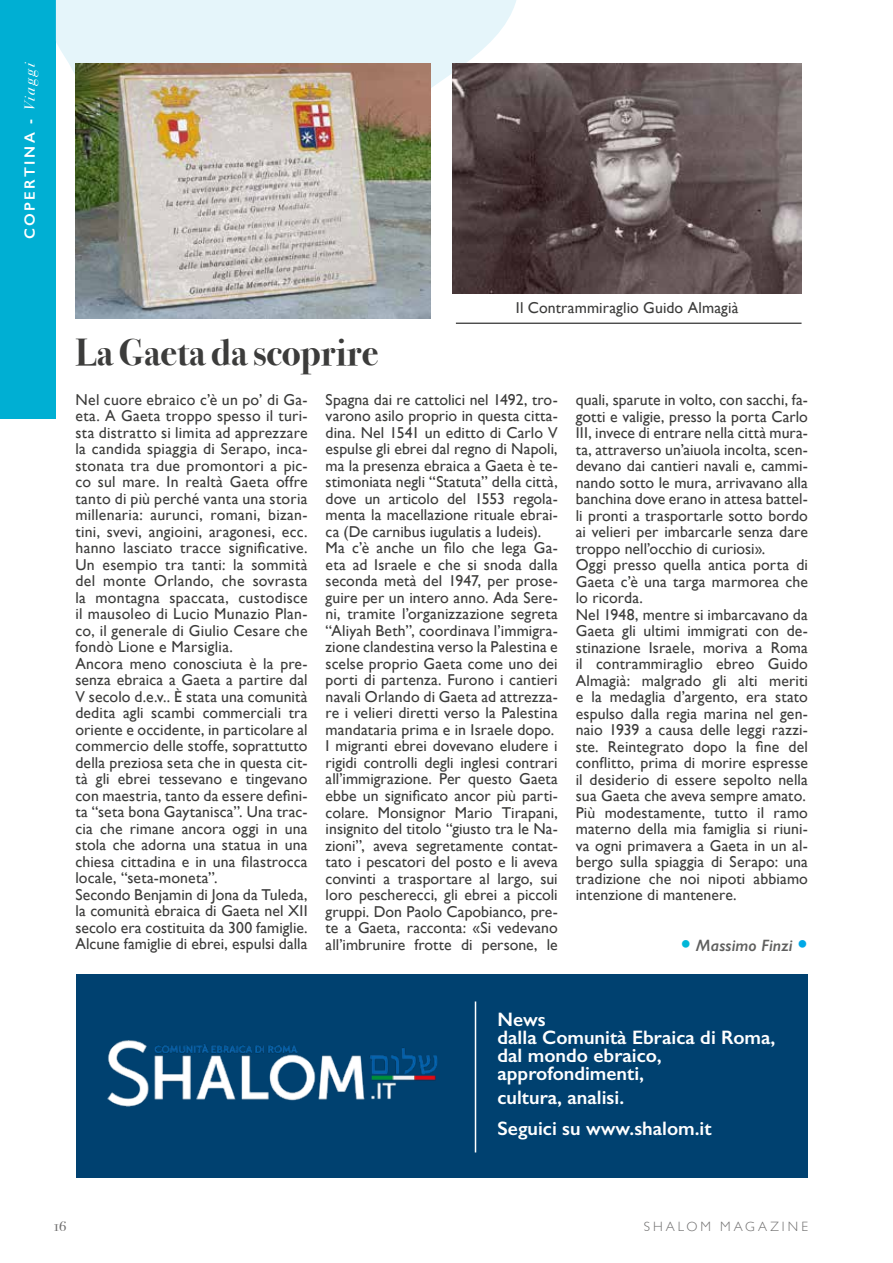
<style>
.page{position:relative;width:893px;height:1263px;background:#fff}
.page>*{position:absolute;margin:0;border:0;box-sizing:border-box;transform-origin:0 0}
.t1{font:700 37.5px "Bodoni Svty Two OSITCTT";color:#3c3c3b}
.t2{font:600 19.5px/18.1px "Gill Sans";color:#fff}
.t3{font:italic 600 16.5px "Gill Sans";letter-spacing:.005em;color:#60605f}
.t4{font:15.75px/16.5px "Gill Sans";letter-spacing:.005em;color:#3c3c3b}
.t5{font:600 15px "Gill Sans";letter-spacing:.16em;color:#fff}
.t6{font:15px "Bodoni Svty Two OSITCTT";color:#706f6f}
.t7{font:300 13.5px "Gill Sans";letter-spacing:.22em;color:#706f6f}
.s1{font-family:"Bodoni Svty Two OSITCTT";font-weight:400;font-style:italic}
</style>
<div class="page">
<div style="left:0;top:0;width:55px;height:419px;background:#00afd3"></div>
<svg style="left:55px;top:0;width:474px;height:296px;fill:#e5f5fa"></svg>
<img style="left:75px;top:64px;width:356px;height:255px">
<img style="left:453px;top:64px;width:348px;height:229px">
<div style="left:77px;top:974px;width:731px;height:204px;background:#004170"></div>
<img style="left:107px;top:1001px;width:370px;height:152px">
<hr style="left:475px;top:1001px;width:1px;height:151px;background:#fff">
<hr style="left:456px;top:323px;width:345px;height:1px;background:#000">
<p class="t5" style="left:21px;top:239px;width:178px;rotate:-90deg">COPERTINA - <span class="s1">Viaggi</span></p>
<p class="t4" style="left:516px;top:299px;width:224px">Il Contrammiraglio Guido Almagià</p>
<h1 class="t1" style="left:75px;top:331px;width:304px">La Gaeta da scoprire</h1>
<p class="t4" style="left:75px;top:391px;width:234px">Nel cuore ebraico c’è un po’ di Ga&shy;eta. A Gaeta troppo spesso il turi&shy;sta distratto si limita ad apprezzare la candida spiaggia di Serapo, inca&shy;stonata tra due promontori a pic&shy;co sul mare. In realtà Gaeta offre tanto di più perché vanta una storia millenaria: aurunci, romani, bizan&shy;tini, svevi, angioini, aragonesi, ecc. hanno lasciato tracce significative.<br>Un esempio tra tanti: la sommità del monte Orlando, che sovrasta la montagna spaccata, custodisce il mausoleo di Lucio Munazio Plan&shy;co, il generale di Giulio Cesare che fondò Lione e Marsiglia.<br>Ancora meno conosciuta è la pre&shy;senza ebraica a Gaeta a partire dal V secolo d.e.v.. È stata una comunità dedita agli scambi commerciali tra oriente e occidente, in particolare al commercio delle stoffe, soprattutto della preziosa seta che in questa cit&shy;tà gli ebrei tessevano e tingevano con maestria, tanto da essere defini&shy;ta “seta bona Gaytanisca”. Una trac&shy;cia che rimane ancora oggi in una stola che adorna una statua in una chiesa cittadina e in una filastrocca locale, “seta-moneta”.<br>Secondo Benjamin di Jona da Tuleda, la comunità ebraica di Gaeta nel XII secolo era costituita da 300 famiglie.<br>Alcune famiglie di ebrei, espulsi dalla</p>
<p class="t4" style="left:326px;top:391px;width:234px">Spagna dai re cattolici nel 1492, tro&shy;varono asilo proprio in questa citta&shy;dina. Nel 1541 un editto di Carlo V espulse gli ebrei dal regno di Napoli, ma la presenza ebraica a Gaeta è te&shy;stimoniata negli “Statuta” della città, dove un articolo del 1553 regola&shy;menta la macellazione rituale ebrai&shy;ca (De carnibus iugulatis a Iudeis).<br>Ma c’è anche un filo che lega Ga&shy;eta ad Israele e che si snoda dalla seconda metà del 1947, per prose&shy;guire per un intero anno. Ada Sere&shy;ni, tramite l’organizzazione segreta “Aliyah Beth”, coordinava l’immigra&shy;zione clandestina verso la Palestina e scelse proprio Gaeta come uno dei porti di partenza. Furono i cantieri navali Orlando di Gaeta ad attrezza&shy;re i velieri diretti verso la Palestina mandataria prima e in Israele dopo.<br>I migranti ebrei dovevano eludere i rigidi controlli degli inglesi contrari all’immigrazione. Per questo Gaeta ebbe un significato ancor più parti&shy;colare. Monsignor Mario Tirapani, insignito del titolo “giusto tra le Na&shy;zioni”, aveva segretamente contat&shy;tato i pescatori del posto e li aveva convinti a trasportare al largo, sui loro pescherecci, gli ebrei a piccoli gruppi. Don Paolo Capobianco, pre&shy;te a Gaeta, racconta: «Si vedevano all’imbrunire frotte di persone, le</p>
<p class="t4" style="left:576px;top:391px;width:234px">quali, sparute in volto, con sacchi, fa&shy;gotti e valigie, presso la porta Carlo III, invece di entrare nella città mura&shy;ta, attraverso un’aiuola incolta, scen&shy;devano dai cantieri navali e, cammi&shy;nando sotto le mura, arrivavano alla banchina dove erano in attesa battel&shy;li pronti a trasportarle sotto bordo ai velieri per imbarcarle senza dare troppo nell’occhio di curiosi».<br>Oggi presso quella antica porta di Gaeta c’è una targa marmorea che lo ricorda.<br>Nel 1948, mentre si imbarcavano da Gaeta gli ultimi immigrati con de&shy;stinazione Israele, moriva a Roma il contrammiraglio ebreo Guido Almagià: malgrado gli alti meriti e la medaglia d’argento, era stato espulso dalla regia marina nel gen&shy;naio 1939 a causa delle leggi razzi&shy;ste. Reintegrato dopo la fine del conflitto, prima di morire espresse il desiderio di essere sepolto nella sua Gaeta che aveva sempre amato.<br>Più modestamente, tutto il ramo materno della mia famiglia si riuni&shy;va ogni primavera a Gaeta in un al&shy;bergo sulla spiaggia di Serapo: una tradizione che noi nipoti abbiamo intenzione di mantenere.</p>
<p class="t3" style="left:696px;top:935px;width:98px">Massimo Finzi</p>
<p class="t2" style="left:497px;top:1010px;width:279px">News<br>dalla Comunità Ebraica di Roma, dal mondo ebraico, approfondimenti,</p>
<p class="t2" style="left:497px;top:1082px;width:216px;line-height:30.8px">cultura, analisi.<br>Seguici su www.shalom.it</p>
<p class="t6" style="left:54px;top:1217px;width:14px">16</p>
<p class="t7" style="left:644px;top:1216px;width:166px">SHALOM MAGAZINE</p>
</div>
